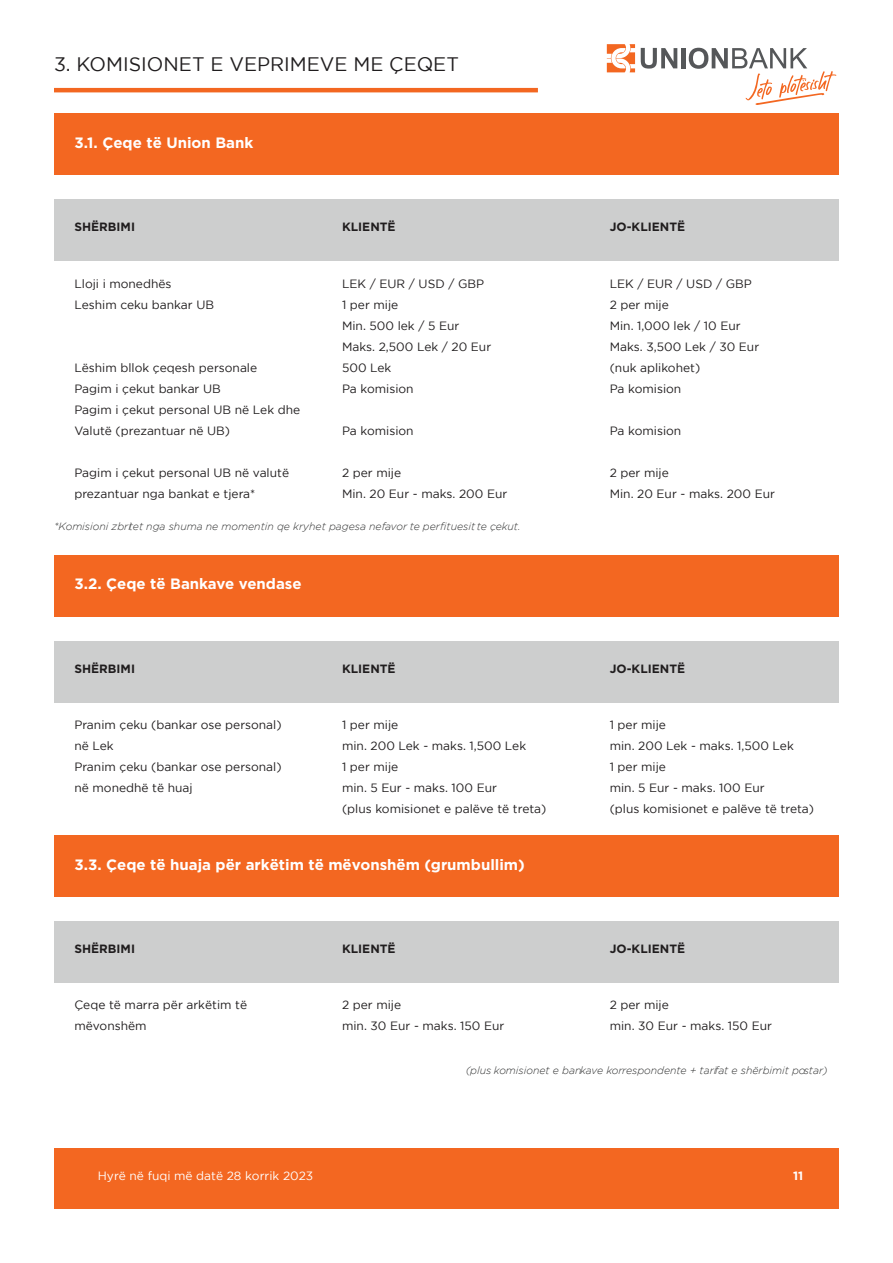
<style>
.page{position:relative;width:893px;height:1263px;background:#fff}
.page>*{position:absolute;margin:0;border:0;box-sizing:border-box;transform-origin:0 0}
.t1{font:19.5px "Gotham";color:#201d1e}
.t2{font:700 15px "Gotham";color:#fff}
.t3{font:12px/21px "Gotham";color:#201d1e}
.t4{font:700 12px "Gotham";color:#201d1e}
.t5{font:12px "Gotham";color:#fff}
.t6{font:700 12px "Gotham";color:#fff}
.t7{font:italic 300 10.5px "Gotham";color:#313232}
</style>
<div class="page">
<div style="left:54px;top:1148px;width:785px;height:61px;background:#f36721"></div>
<hr style="left:54px;top:88px;width:484px;height:4px;background:#f36721">
<div style="left:54px;top:114px;width:785px;height:61px;background:#f36721"></div>
<div style="left:54px;top:555px;width:785px;height:61px;background:#f36721"></div>
<div style="left:54px;top:835px;width:785px;height:62px;background:#f36721"></div>
<div style="left:54px;top:200px;width:785px;height:61px;background:#cdcece"></div>
<div style="left:54px;top:641px;width:785px;height:61px;background:#cdcece"></div>
<div style="left:54px;top:921px;width:785px;height:62px;background:#cdcece"></div>
<svg style="left:641px;top:48px;width:36px;height:21px"></svg>
<hr style="left:682px;top:48px;width:4px;height:20px;background:#555759">
<svg style="left:607px;top:44px;width:28px;height:28px"></svg>
<svg style="left:689px;top:48px;width:147px;height:57px"></svg>
<h1 class="t1" style="left:54px;top:54px;width:406px">3. KOMISIONET E VEPRIMEVE ME ÇEQET</h1>
<p class="t2" style="left:74px;top:133px;width:180px">3.1. Çeqe të Union Bank</p>
<p class="t4" style="left:74px;top:219px;width:62px">SHËRBIMI</p>
<p class="t4" style="left:342px;top:219px;width:55px">KLIENTË</p>
<p class="t4" style="left:610px;top:219px;width:77px">JO-KLIENTË</p>
<p class="t3" style="left:74px;top:273px;width:141px">Lloji i monedhës<br>Leshim ceku bankar UB</p>
<p class="t3" style="left:74px;top:357px;width:227px">Lëshim bllok çeqesh personale<br>Pagim i çekut bankar UB<br>Pagim i çekut personal UB në Lek dhe<br>Valutë (prezantuar në UB)</p>
<p class="t3" style="left:74px;top:462px;width:216px">Pagim i çekut personal UB në valutë prezantuar nga bankat e tjera*</p>
<p class="t3" style="left:342px;top:273px;width:151px">LEK / EUR / USD / GBP<br>1 per mije<br>Min. 500 lek / 5 Eur<br>Maks. 2,500 Lek / 20 Eur<br>500 Lek<br>Pa komision</p>
<p class="t3" style="left:342px;top:420px;width:73px">Pa komision</p>
<p class="t3" style="left:342px;top:462px;width:167px">2 per mije<br>Min. 20 Eur - maks. 200 Eur</p>
<p class="t3" style="left:610px;top:273px;width:151px">LEK / EUR / USD / GBP<br>2 per mije<br>Min. 1,000 lek / 10 Eur<br>Maks. 3,500 Lek / 30 Eur (nuk aplikohet)<br>Pa komision</p>
<p class="t3" style="left:610px;top:420px;width:73px">Pa komision</p>
<p class="t3" style="left:610px;top:462px;width:167px">2 per mije<br>Min. 20 Eur - maks. 200 Eur</p>
<p class="t7" style="left:54px;top:520px;width:468px">*Komisioni zbritet nga shuma ne momentin qe kryhet pagesa ne favor te perfituesit te çekut.</p>
<p class="t2" style="left:74px;top:574px;width:229px">3.2. Çeqe të Bankave vendase</p>
<p class="t4" style="left:74px;top:660px;width:62px">SHËRBIMI</p>
<p class="t4" style="left:342px;top:660px;width:55px">KLIENTË</p>
<p class="t4" style="left:610px;top:660px;width:77px">JO-KLIENTË</p>
<p class="t3" style="left:74px;top:714px;width:209px">Pranim çeku (bankar ose personal) në Lek<br>Pranim çeku (bankar ose personal) në monedhë të huaj</p>
<p class="t3" style="left:342px;top:714px;width:206px">1 per mije<br>min. 200 Lek - maks. 1,500 Lek<br>1 per mije<br>min. 5 Eur - maks. 100 Eur<br>(plus komisionet e palëve të treta)</p>
<p class="t3" style="left:610px;top:714px;width:206px">1 per mije<br>min. 200 Lek - maks. 1,500 Lek<br>1 per mije<br>min. 5 Eur - maks. 100 Eur<br>(plus komisionet e palëve të treta)</p>
<p class="t2" style="left:74px;top:854px;width:452px">3.3. Çeqe të huaja për arkëtim të mëvonshëm (grumbullim)</p>
<p class="t4" style="left:74px;top:941px;width:62px">SHËRBIMI</p>
<p class="t4" style="left:342px;top:941px;width:55px">KLIENTË</p>
<p class="t4" style="left:610px;top:941px;width:77px">JO-KLIENTË</p>
<p class="t3" style="left:74px;top:994px;width:174px">Çeqe të marra për arkëtim të mëvonshëm</p>
<p class="t3" style="left:342px;top:994px;width:164px">2 per mije<br>min. 30 Eur - maks. 150 Eur</p>
<p class="t3" style="left:610px;top:994px;width:164px">2 per mije<br>min. 30 Eur - maks. 150 Eur</p>
<p class="t5" style="left:98px;top:1169px;width:217px">Hyrë në fuqi më datë 28 korrik 2023</p>
<p class="t7" style="left:466px;top:1064px;width:364px">(plus komisionet e bankave korrespondente + tarifat e shërbimit postar)</p>
<p class="t6" style="left:793px;top:1167px;width:12px">11</p>
</div>
